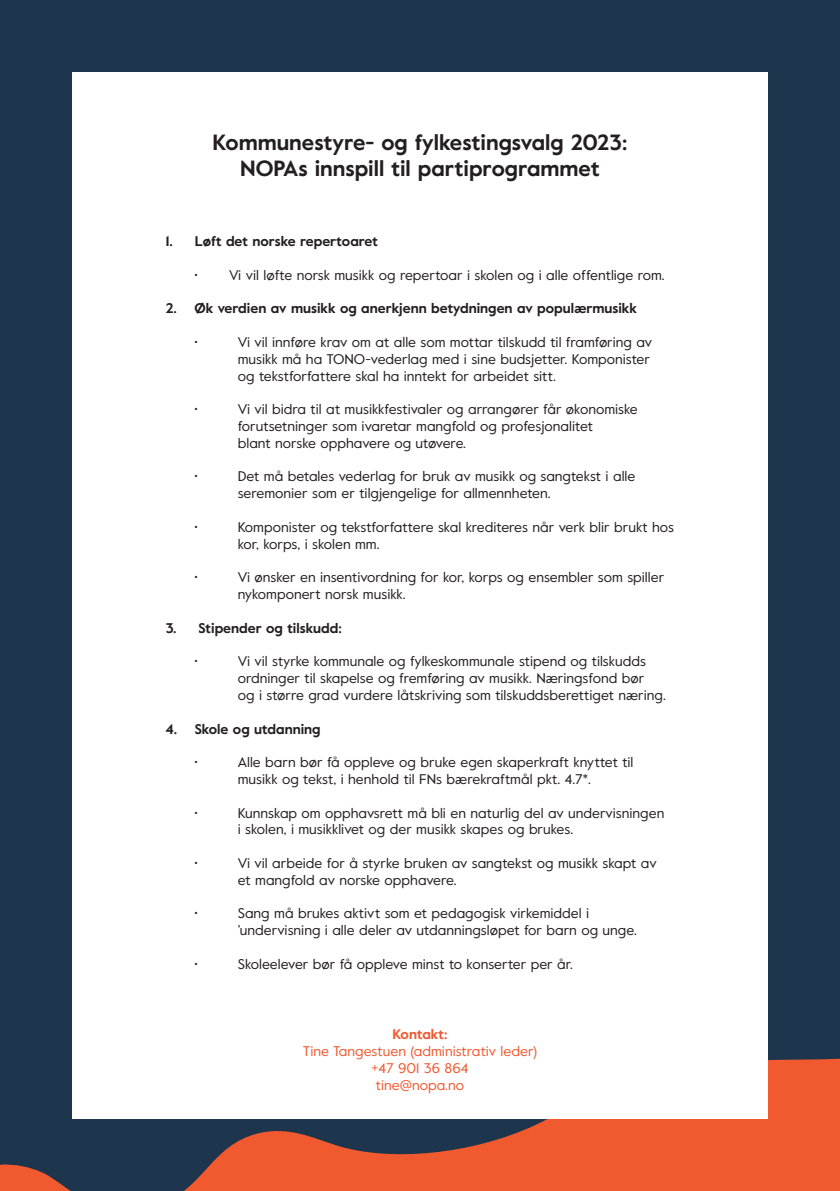
<style>
.page{position:relative;width:840px;height:1191px;background:#fff}
.page>*{position:absolute;margin:0;border:0;box-sizing:border-box;transform-origin:0 0}
.t1{font:700 22px/26.4px "Value";color:#231f20;text-align:center}
.t2{font:14px/16.8px "Value";color:#231f20}
.t3{font:700 14px "Value";color:#231f20}
.t4{font:14px "Value";color:#f05930}
.t5{font:700 14px "Value";color:#f05930}
</style>
<div class="page">
<div style="left:0;top:0;width:839px;height:1191px;background:#1e354e"></div>
<svg style="left:0;top:1020px;width:839px;height:171px;fill:#f1592f"></svg>
<div style="left:72px;top:72px;width:695px;height:1047px;background:#fff"></div>
<p class="t1" style="left:212px;top:129px;width:416px">Kommunestyre- og fylkestingsvalg 2023:<br>NOPAs innspill til partiprogrammet</p>
<p class="t3" style="left:166px;top:232px;width:214px">1. Løft det norske repertoaret</p>
<p class="t2" style="left:194px;top:266px;width:472px">• Vi vil løfte norsk musikk og repertoar i skolen og i alle offentlige rom.</p>
<p class="t3" style="left:166px;top:299px;width:472px">2. Øk verdien av musikk og anerkjenn betydningen av populærmusikk</p>
<p class="t2" style="left:194px;top:333px;width:6px">•</p>
<p class="t2" style="left:238px;top:333px;width:415px">Vi vil innføre krav om at alle som mottar tilskudd til framføring av musikk må ha TONO-vederlag med i sine budsjetter. Komponister og tekstforfattere skal ha inntekt for arbeidet sitt.</p>
<p class="t2" style="left:194px;top:400px;width:6px">•</p>
<p class="t2" style="left:238px;top:400px;width:401px">Vi vil bidra til at musikkfestivaler og arrangører får økonomiske forutsetninger som ivaretar mangfold og profesjonalitet<br>blant norske opphavere og utøvere.</p>
<p class="t2" style="left:194px;top:468px;width:6px">•</p>
<p class="t2" style="left:238px;top:468px;width:399px">Det må betales vederlag for bruk av musikk og sangtekst i alle seremonier som er tilgjengelige for allmennheten.</p>
<p class="t2" style="left:194px;top:518px;width:6px">•</p>
<p class="t2" style="left:238px;top:518px;width:437px">Komponister og tekstforfattere skal krediteres når verk blir brukt hos kor, korps, i skolen mm.</p>
<p class="t2" style="left:194px;top:568px;width:6px">•</p>
<p class="t2" style="left:238px;top:568px;width:427px">Vi ønsker en insentivordning for kor, korps og ensembler som spiller nykomponert norsk musikk.</p>
<p class="t3" style="left:166px;top:618px;width:177px">3. Stipender og tilskudd:</p>
<p class="t2" style="left:194px;top:652px;width:6px">•</p>
<p class="t2" style="left:238px;top:652px;width:409px">Vi vil styrke kommunale og fylkeskommunale stipend og tilskudds ordninger til skapelse og fremføring av musikk. Næringsfond bør</p>
<p class="t2" style="left:238px;top:686px;width:429px">og i større grad vurdere låtskriving som tilskuddsberettiget næring.</p>
<p class="t3" style="left:166px;top:719px;width:156px">4. Skole og utdanning</p>
<p class="t2" style="left:194px;top:753px;width:6px">•</p>
<p class="t2" style="left:238px;top:753px;width:397px">Alle barn bør få oppleve og bruke egen skaperkraft knyttet til musikk og tekst, i henhold til FNs bærekraftmål pkt. 4.7*.</p>
<p class="t2" style="left:194px;top:804px;width:6px">•</p>
<p class="t2" style="left:238px;top:804px;width:428px">Kunnskap om opphavsrett må bli en naturlig del av undervisningen i skolen, i musikklivet og der musikk skapes og brukes.</p>
<p class="t2" style="left:194px;top:854px;width:6px">•</p>
<p class="t2" style="left:238px;top:854px;width:420px">Vi vil arbeide for å styrke bruken av sangtekst og musikk skapt av et mangfold av norske opphavere.</p>
<p class="t2" style="left:194px;top:904px;width:6px">•</p>
<p class="t2" style="left:238px;top:904px;width:400px">Sang må brukes aktivt som et pedagogisk virkemiddel i ’undervisning i alle deler av utdanningsløpet for barn og unge.</p>
<p class="t2" style="left:194px;top:955px;width:6px">•</p>
<p class="t2" style="left:238px;top:955px;width:336px">Skoleelever bør få oppleve minst to konserter per år.</p>
<p class="t5" style="left:392px;top:1024px;width:57px">Kontakt:</p>
<p class="t4" style="left:302px;top:1041px;width:236px">Tine Tangestuen (administrativ leder)</p>
<p class="t4" style="left:371px;top:1058px;width:98px">+47 901 36 864</p>
<p class="t4" style="left:375px;top:1075px;width:90px">tine@nopa.no</p>
</div>
